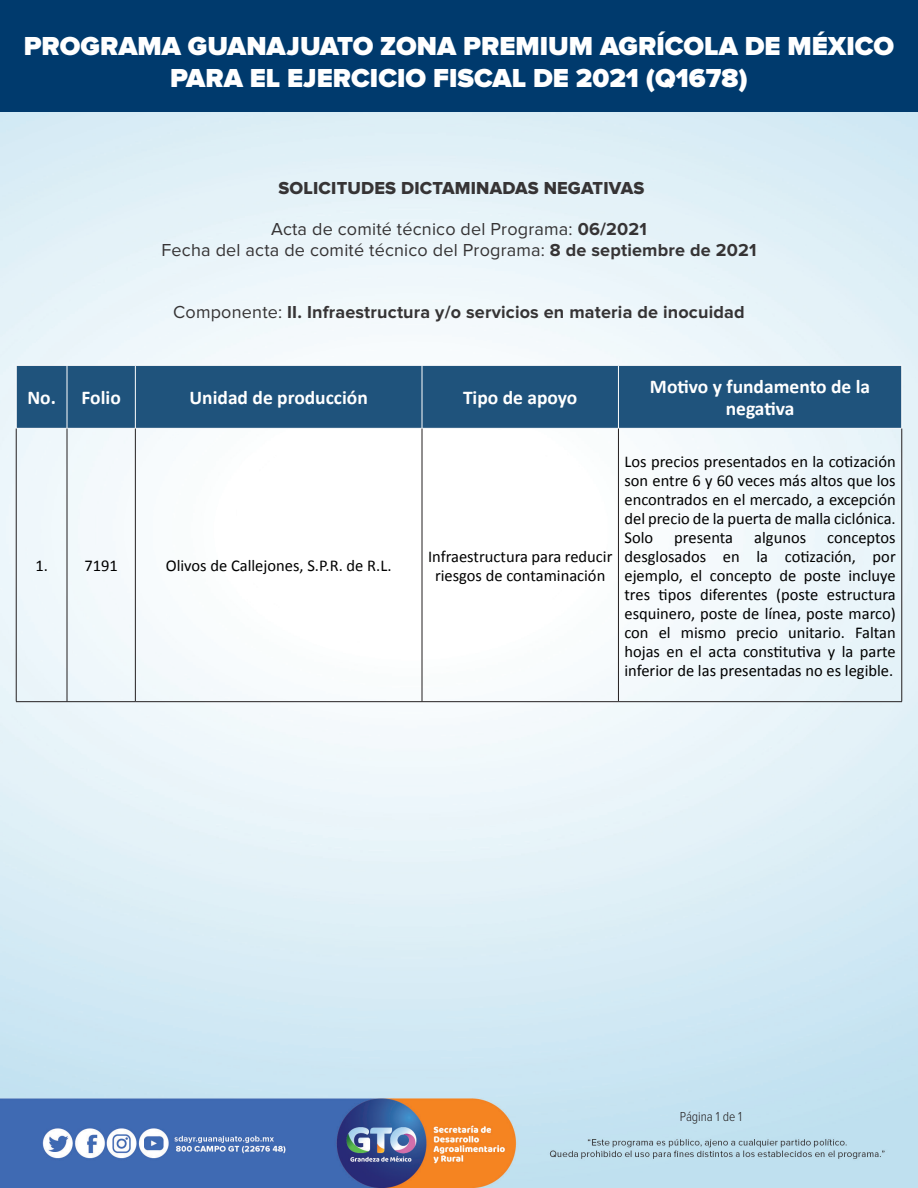
<style>
.page{position:relative;width:918px;height:1188px;background:#fff}
.page>*{position:absolute;margin:0;border:0;box-sizing:border-box;transform-origin:0 0}
.t1{font:900 27px/32.4px "Proxima Nova";color:#fff;text-align:center}
.t2{font:700 19.5px/22.5px "Calibri";color:#fff;text-align:center}
.t3{font:18px "Proxima Nova";letter-spacing:.01em;color:#363435}
.t4{font:700 18px "Proxima Nova";letter-spacing:.01em;color:#363435}
.t5{font:18px "Proxima Nova Extrabld";letter-spacing:.01em;color:#363435}
.t6{font:16.5px/18.9px "Calibri";color:#000;text-align:justify}
.t7{font:300 13.5px "Proxima Nova Cond";color:#231f20}
.s1{font-weight:700}
.s2{font-weight:400}
</style>
<div class="page">
<img style="left:0;top:111px;width:918px;height:1077px">
<div style="left:0;top:0;width:918px;height:111px;background:#003a6d"></div>
<div style="left:17px;top:366px;width:885px;height:62px;background:#1f537c"></div>
<hr style="left:16px;top:365px;width:51px;height:1px;background:#fff">
<hr style="left:16px;top:366px;width:1px;height:62px;background:#fff">
<hr style="left:67px;top:365px;width:68px;height:1px;background:#fff">
<hr style="left:67px;top:366px;width:1px;height:62px;background:#fff">
<hr style="left:135px;top:365px;width:287px;height:1px;background:#fff">
<hr style="left:135px;top:366px;width:1px;height:62px;background:#fff">
<hr style="left:422px;top:365px;width:196px;height:1px;background:#fff">
<hr style="left:422px;top:366px;width:1px;height:62px;background:#fff">
<hr style="left:618px;top:365px;width:284px;height:1px;background:#fff">
<hr style="left:618px;top:366px;width:1px;height:62px;background:#fff">
<hr style="left:902px;top:366px;width:1px;height:62px;background:#fff">
<hr style="left:16px;top:428px;width:51px;height:1px;background:#fff">
<hr style="left:67px;top:428px;width:68px;height:1px;background:#fff">
<hr style="left:135px;top:428px;width:287px;height:1px;background:#fff">
<hr style="left:422px;top:428px;width:196px;height:1px;background:#fff">
<hr style="left:618px;top:428px;width:284px;height:1px;background:#fff">
<hr style="left:16px;top:429px;width:1px;height:272px;background:#231f20">
<hr style="left:67px;top:429px;width:1px;height:272px;background:#231f20">
<hr style="left:135px;top:429px;width:1px;height:272px;background:#231f20">
<hr style="left:422px;top:429px;width:1px;height:272px;background:#231f20">
<hr style="left:618px;top:429px;width:1px;height:272px;background:#231f20">
<hr style="left:902px;top:429px;width:1px;height:272px;background:#231f20">
<hr style="left:16px;top:701px;width:51px;height:1px;background:#231f20">
<hr style="left:67px;top:701px;width:68px;height:1px;background:#231f20">
<hr style="left:135px;top:701px;width:287px;height:1px;background:#231f20">
<hr style="left:422px;top:701px;width:196px;height:1px;background:#231f20">
<hr style="left:618px;top:701px;width:284px;height:1px;background:#231f20">
<p class="t1" style="left:24px;top:31px;width:872px">PROGRAMA GUANAJUATO ZONA PREMIUM AGRÍCOLA DE MÉXICO<br>PARA EL EJERCICIO FISCAL DE 2021 (Q1678)</p>
<p class="t5" style="left:279px;top:179px;width:367px">SOLICITUDES DICTAMINADAS NEGATIVAS</p>
<p class="t3" style="left:271px;top:221px;width:377px">Acta de comité técnico del Programa: <span class="s1">06/2021</span></p>
<p class="t3" style="left:162px;top:241px;width:596px">Fecha del acta de comité técnico del Programa: <span class="s1">8 de septiembre de 2021</span></p>
<p class="t4" style="left:173px;top:304px;width:573px"><span class="s2">Componente:</span> II. Infraestructura y/o servicios en materia de inocuidad</p>
<p class="t2" style="left:27px;top:386px;width:30px">No.</p>
<p class="t2" style="left:82px;top:386px;width:41px">Folio</p>
<p class="t2" style="left:190px;top:386px;width:180px">Unidad de producción</p>
<p class="t2" style="left:463px;top:386px;width:116px">Tipo de apoyo</p>
<p class="t2" style="left:650px;top:375px;width:222px">Motivo y fundamento de la negativa</p>
<p class="t6" style="left:35px;top:555px;width:14px">1.</p>
<p class="t6" style="left:84px;top:555px;width:35px">7191</p>
<p class="t6" style="left:166px;top:555px;width:227px">Olivos de Callejones, S.P.R. de R.L.</p>
<p class="t6" style="left:428px;top:546px;width:186px;text-align:center">Infraestructura para reducir riesgos de contaminación</p>
<p class="t6" style="left:624px;top:451px;width:273px">Los precios presentados en la cotización son entre 6 y 60 veces más altos que los encontrados en el mercado, a excepción del precio de la puerta de malla ciclónica.<br>Solo</p>
<p class="t6" style="left:674px;top:527px;width:60px">presenta</p>
<p class="t6" style="left:754px;top:527px;width:53px">algunos</p>
<p class="t6" style="left:624px;top:527px;width:273px;text-indent:203px">conceptos desglosados en la cotización, por ejemplo, el concepto de poste incluye tres tipos diferentes (poste estructura esquinero, poste de línea, poste marco) con el mismo precio unitario. Faltan hojas en el acta constitutiva y la parte inferior de las presentadas no es legible.</p>
<p class="t7" style="left:680px;top:1111px;width:64px">Página 1 de 1</p>
</div>
